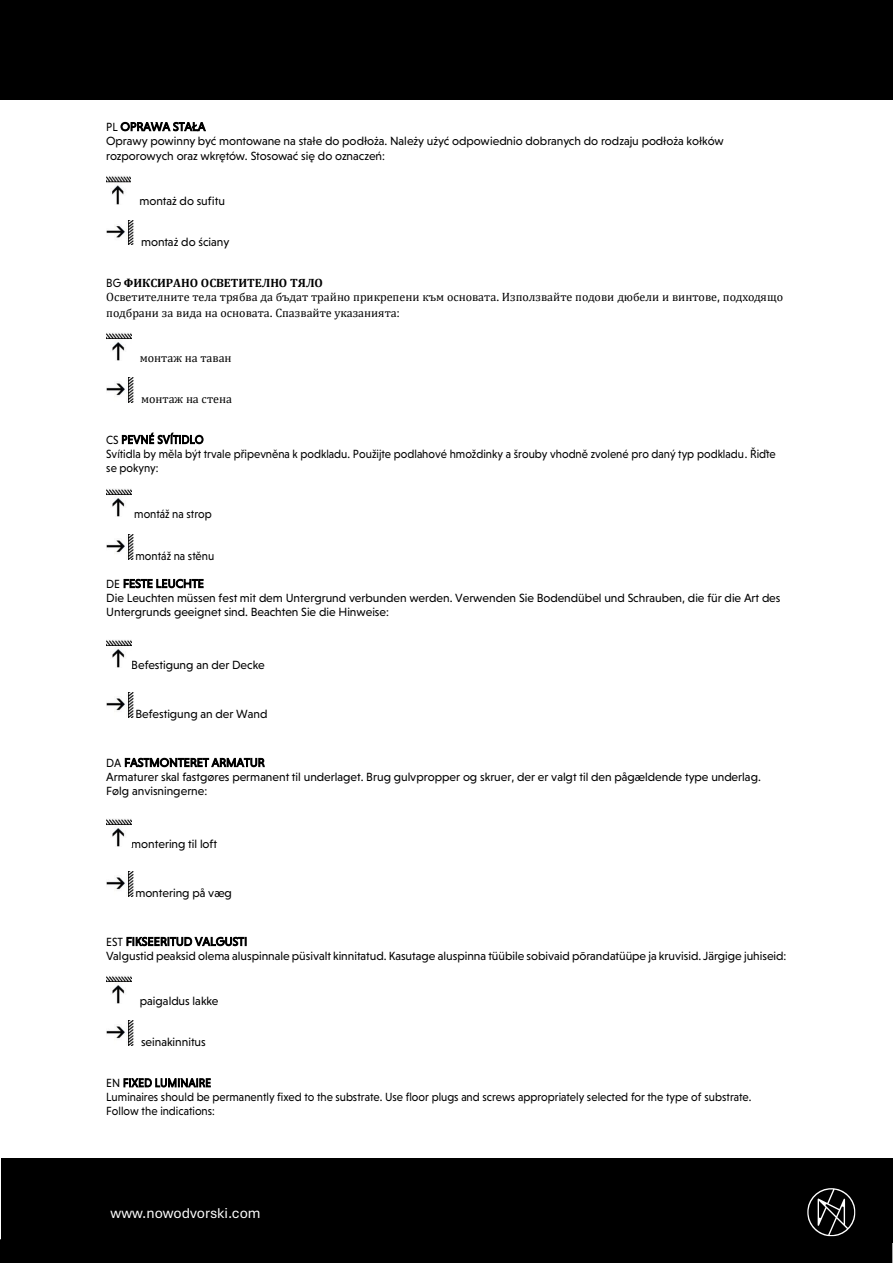
<style>
.page{position:relative;width:893px;height:1263px;background:#fff}
.page>*{position:absolute;margin:0;border:0;box-sizing:border-box;transform-origin:0 0}
.t1{font:15px "Aptos";color:#fff}
.t2{font:12px/14px "Niveau Grotesk";color:#000;scale:.94 1}
.t3{font:12px/15.1px "Niveau Grotesk";color:#000}
.t4{font:12px/15.3px "Cambria";letter-spacing:-.005em;color:#000}
.t5{font:700 12px "Cambria";color:#000}
.s1{font-family:"Niveau Grotesk";font-weight:400}
.s2{font-family:"Niveau Grotesk"}
</style>
<div class="page">
<div style="left:1px;top:1159px;width:447px;height:84px;background:#000"></div>
<div style="left:456px;top:1159px;width:430px;height:28px;background:#000"></div>
<div style="left:0;top:0;width:892px;height:99px;background:#000"></div>
<div style="left:0;top:1188px;width:892px;height:75px;background:#000"></div>
<img style="left:106px;top:176px;width:24px;height:28px">
<img style="left:106px;top:221px;width:28px;height:24px">
<img style="left:106px;top:333px;width:25px;height:28px">
<img style="left:106px;top:378px;width:28px;height:25px">
<img style="left:106px;top:489px;width:25px;height:28px">
<img style="left:106px;top:534px;width:28px;height:26px">
<img style="left:106px;top:640px;width:25px;height:28px">
<img style="left:106px;top:692px;width:28px;height:26px">
<img style="left:106px;top:819px;width:25px;height:28px">
<img style="left:106px;top:871px;width:28px;height:25px">
<img style="left:106px;top:976px;width:25px;height:28px">
<img style="left:106px;top:1021px;width:28px;height:25px">
<p class="t2" style="left:106px;top:120px;width:107px">PL OPRAWA STAŁA</p>
<p class="t3" style="left:106px;top:133px;width:619px">Oprawy powinny być montowane na stałe do podłoża. Należy użyć odpowiednio dobranych do rodzaju podłoża kołków rozporowych oraz wkrętów. Stosować się do oznaczeń:</p>
<p class="t3" style="left:140px;top:193px;width:87px">montaż do sufitu</p>
<p class="t3" style="left:141px;top:234px;width:90px">montaż do ściany</p>
<p class="t5" style="left:106px;top:276px;width:218px"><span class="s1">BG</span> ФИКСИРАНО ОСВЕТИТЕЛНО ТЯЛО</p>
<p class="t4" style="left:106px;top:289px;width:678px">Осветителните тела трябва да бъдат траи но прикрепени към основата<span class="s2">.</span> Използваи те подови дюбели и винтове<span class="s2">,</span> подходящо подбрани за вида на основата<span class="s2">.</span> Спазваи те указанията<span class="s2">:</span></p>
<p class="t4" style="left:140px;top:350px;width:93px">монтаж на таван</p>
<p class="t4" style="left:141px;top:391px;width:92px">монтаж на стена</p>
<p class="t2" style="left:106px;top:433px;width:105px">CS PEVNÉ SVÍTIDLO</p>
<p class="t2" style="left:106px;top:447px;width:714px">Svítidla by měla být trvale připevněna k podkladu. Použijte podlahové hmoždinky a šrouby vhodně zvolené pro daný typ podkladu. Řiďte se pokyny:</p>
<p class="t2" style="left:134px;top:507px;width:84px">montáž na strop</p>
<p class="t2" style="left:135px;top:548px;width:86px">montáž na stěnu</p>
<p class="t2" style="left:106px;top:577px;width:719px">DE FESTE LEUCHTE<br>Die Leuchten müssen fest mit dem Untergrund verbunden werden. Verwenden Sie Bodendübel und Schrauben, die für die Art des<br>Untergrunds geeignet sind. Beachten Sie die Hinweise:</p>
<p class="t3" style="left:131px;top:657px;width:135px">Befestigung an der Decke</p>
<p class="t3" style="left:135px;top:706px;width:134px">Befestigung an der Wand</p>
<p class="t2" style="left:106px;top:755px;width:698px">DA FASTMONTERET ARMATUR<br>Armaturer skal fastgøres permanent til underlaget. Brug gulvpropper og skruer, der er valgt til den pågældende type underlag.<br>Følg anvisningerne:</p>
<p class="t3" style="left:131px;top:836px;width:87px">montering til loft</p>
<p class="t3" style="left:135px;top:885px;width:98px">montering på væg</p>
<p class="t2" style="left:106px;top:934px;width:152px">EST FIKSEERITUD VALGUSTI</p>
<p class="t3" style="left:106px;top:948px;width:682px">Valgustid peaksid olema aluspinnale püsivalt kinnitatud. Kasutage aluspinna tüübile sobivaid põrandatüüpe ja kruvisid. Järgige juhiseid:</p>
<p class="t3" style="left:140px;top:993px;width:80px">paigaldus lakke</p>
<p class="t3" style="left:141px;top:1034px;width:66px">seinakinnitus</p>
<p class="t2" style="left:106px;top:1076px;width:113px">EN FIXED LUMINAIRE</p>
<p class="t2" style="left:106px;top:1090px;width:688px">Luminaires should be permanently fixed to the substrate. Use floor plugs and screws appropriately selected for the type of substrate.<br>Follow the indications:</p>
<p class="t1" style="left:110px;top:1204px;width:152px">www.nowodvorski.com</p>
</div>
